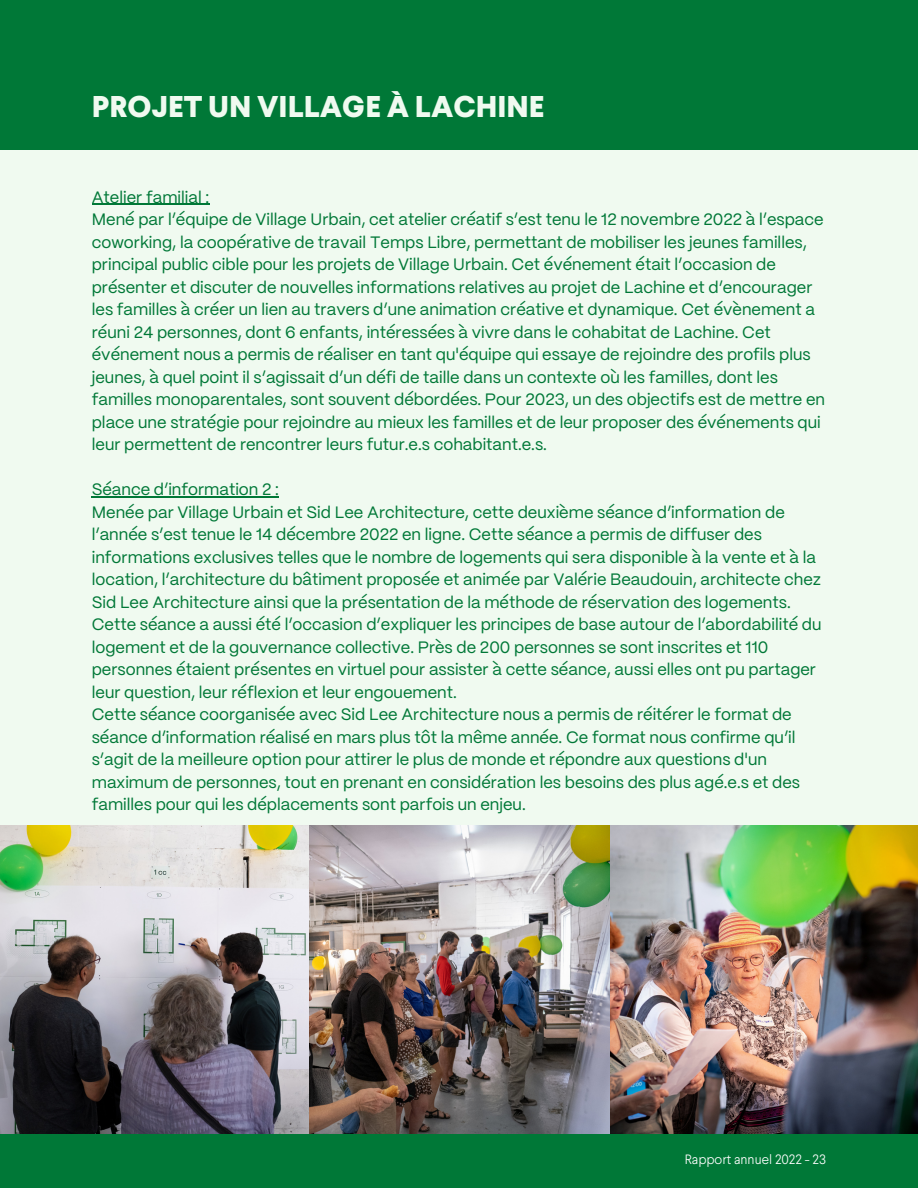
<style>
.page{position:relative;width:918px;height:1188px;background:#f0faf0}
.page>*{position:absolute;margin:0;border:0;box-sizing:border-box;transform-origin:0 0}
.t1{font:800 30px "Larsseit";color:#f0faf0}
.t2{font:16.5px/22.5px "PP Mori";color:#007837}
.t3{font:300 13.5px "Larsseit";color:#fff}
</style>
<div class="page">
<div style="left:0;top:1133px;width:918px;height:55px;background:#007837"></div>
<div style="left:0;top:0;width:918px;height:149px;background:#007837"></div>
<hr style="left:92px;top:204px;width:117px;height:1px;background:#007837">
<hr style="left:92px;top:496px;width:187px;height:1px;background:#007837">
<img style="left:308px;top:825px;width:610px;height:308px">
<img style="left:0;top:825px;width:308px;height:308px">
<h1 class="t1" style="left:92px;top:94px;width:454px">PROJET UN VILLAGE À LACHINE</h1>
<p class="t2" style="left:92px;top:187px;width:735px">Atelier familial :<br>Mené par l’équipe de Village Urbain, cet atelier créatif s’est tenu le 12 novembre 2022 à l’espace coworking, la coopérative de travail Temps Libre, permettant de mobiliser les jeunes familles, principal public cible pour les projets de Village Urbain. Cet événement était l’occasion de présenter et discuter de nouvelles informations relatives au projet de Lachine et d’encourager les familles à créer un lien au travers d’une animation créative et dynamique. Cet évènement a réuni 24 personnes, dont 6 enfants, intéressées à vivre dans le cohabitat de Lachine. Cet événement nous a permis de réaliser en tant qu'équipe qui essaye de rejoindre des profils plus jeunes, à quel point il s’agissait d’un défi de taille dans un contexte où les familles, dont les familles monoparentales, sont souvent débordées. Pour 2023, un des objectifs est de mettre en place une stratégie pour rejoindre au mieux les familles et de leur proposer des événements qui leur permettent de rencontrer leurs futur.e.s cohabitant.e.s.</p>
<p class="t2" style="left:92px;top:479px;width:731px">Séance d’information 2 :<br>Menée par Village Urbain et Sid Lee Architecture, cette deuxième séance d’information de l’année s’est tenue le 14 décembre 2022 en ligne. Cette séance a permis de diffuser des informations exclusives telles que le nombre de logements qui sera disponible à la vente et à la location, l’architecture du bâtiment proposée et animée par Valérie Beaudouin, architecte chez Sid Lee Architecture ainsi que la présentation de la méthode de réservation des logements.<br>Cette séance a aussi été l’occasion d’expliquer les principes de base autour de l’abordabilité du logement et de la gouvernance collective. Près de 200 personnes se sont inscrites et 110 personnes étaient présentes en virtuel pour assister à cette séance, aussi elles ont pu partager leur question, leur réflexion et leur engouement.<br>Cette séance coorganisée avec Sid Lee Architecture nous a permis de réitérer le format de séance d’information réalisé en mars plus tôt la même année. Ce format nous confirme qu’il s’agit de la meilleure option pour attirer le plus de monde et répondre aux questions d'un maximum de personnes, tout en prenant en considération les besoins des plus agé.e.s et des familles pour qui les déplacements sont parfois un enjeu.</p>
<p class="t3" style="left:685px;top:1154px;width:143px">Rapport annuel 2022 - 23</p>
</div>
